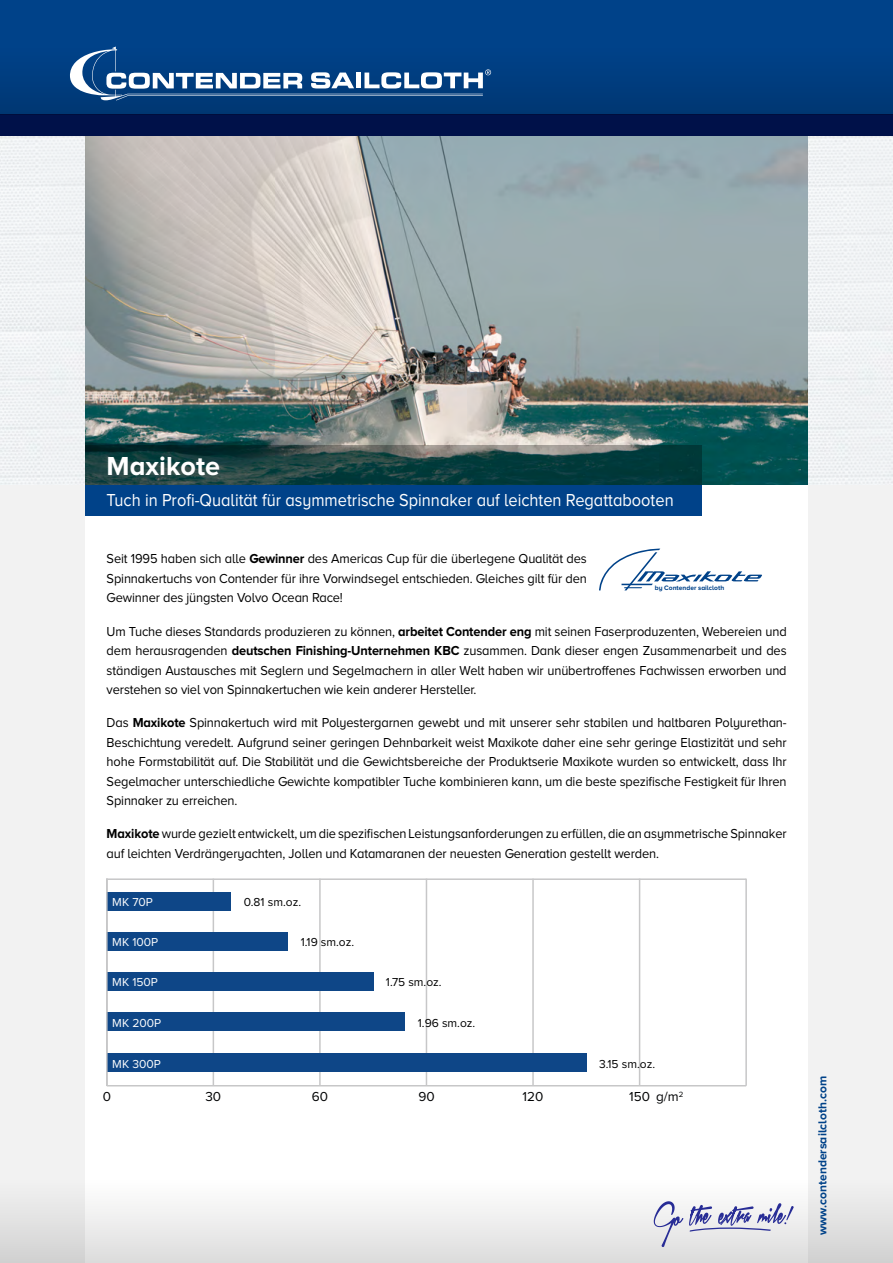
<style>
.page{position:relative;width:893px;height:1263px;background:#fff}
.page>*{position:absolute;margin:0;border:0;box-sizing:border-box;transform-origin:0 0}
.t1{font:700 27px "Proxima Nova A";color:#fff}
.t2{font:18px "Proxima Nova A";color:#fff;scale:.91 1}
.body_9{font:13.5px/19.5px "Proxima Nova A";letter-spacing:-.01em;color:#000;text-align:justify;scale:.95 1}
.t3{font:13.5px "Proxima Nova A";color:#010203}
.t4{font:12px "Proxima Nova A";color:#000}
.t5{font:12px "Proxima Nova A";color:#fff}
.t6{font:700 12px "Proxima Nova A";color:#004289}
.t7{font:700 6.75px "Proxima Nova A";color:#004289}
.s1{font-weight:700}
</style>
<div class="page">
<img style="left:0;top:136px;width:893px;height:349px">
<div style="left:808px;top:485px;width:85px;height:778px;background:#f2f2f2"></div>
<div style="left:0;top:485px;width:85px;height:778px;background:#f2f2f2"></div>
<div style="left:0;top:1178px;width:893px;height:85px;background:linear-gradient(to bottom,#fdfdfd,#dadada)"></div>
<div style="left:0;top:0;width:893px;height:136px;background:#004289"></div>
<div style="left:0;top:47px;width:893px;height:68px;background:#003b7c"></div>
<div style="left:0;top:115px;width:893px;height:21px;background:#001149"></div>
<svg style="left:70px;top:47px;width:421px;height:53px"></svg>
<div style="left:85px;top:485px;width:617px;height:31px;background:#004289"></div>
<svg style="left:85px;top:445px;width:617px;height:40px;background:#1e4645"></svg>
<svg style="left:654px;top:1201px;width:29px;height:46px"></svg>
<svg style="left:689px;top:1203px;width:105px;height:29px"></svg>
<hr style="left:107px;top:1085px;width:639px;height:1px;background:#c7c7c8">
<hr style="left:107px;top:878px;width:639px;height:2px;background:#c7c7c8">
<hr style="left:213px;top:879px;width:1px;height:207px;background:#c7c7c8">
<hr style="left:319px;top:879px;width:2px;height:207px;background:#c7c7c8">
<hr style="left:426px;top:879px;width:1px;height:207px;background:#c7c7c8">
<hr style="left:532px;top:879px;width:2px;height:207px;background:#c7c7c8">
<hr style="left:639px;top:879px;width:1px;height:207px;background:#c7c7c8">
<hr style="left:745px;top:879px;width:2px;height:207px;background:#c7c7c8">
<div style="left:107px;top:892px;width:124px;height:19px;background:#0e4687"></div>
<div style="left:107px;top:932px;width:181px;height:18px;background:#0e4687"></div>
<div style="left:107px;top:972px;width:266px;height:19px;background:#0e4687"></div>
<div style="left:107px;top:1012px;width:298px;height:19px;background:#0e4687"></div>
<div style="left:107px;top:1053px;width:479px;height:19px;background:#0e4687"></div>
<hr style="left:106px;top:879px;width:2px;height:207px;background:#c7c7c8">
<svg style="left:599px;top:549px;width:163px;height:41px"></svg>
<h1 class="t1" style="left:107px;top:450px;width:115px">Maxikote</h1>
<h2 class="t2" style="left:107px;top:490px;width:625px">Tuch in Profi-Qualität für asymmetrische Spinnaker auf leichten Regattabooten</h2>
<p class="body_9" style="left:107px;top:549px;width:507px">Seit 1995 haben sich alle <span class="s1">Gewinner</span> des Americas Cup für die überlegene Qualität des Spinnakertuchs von Contender für ihre Vorwindsegel entschieden. Gleiches gilt für den Gewinner des jüngsten Volvo Ocean Race!</p>
<p class="body_9" style="left:107px;top:621px;width:717px">Um Tuche dieses Standards produzieren zu können, <span class="s1">arbeitet Contender eng</span> mit seinen Faserproduzenten, Webereien und dem herausragenden <span class="s1">deutschen Finishing-Unternehmen KBC</span> zusammen. Dank dieser engen Zusammenarbeit und des ständigen Austausches mit Seglern und Segelmachern in aller Welt haben wir unübertroffenes Fachwissen erworben und verstehen so viel von Spinnakertuchen wie kein anderer Hersteller.</p>
<p class="body_9" style="left:107px;top:713px;width:717px">Das <span class="s1">Maxikote</span> Spinnakertuch wird mit Polyestergarnen gewebt und mit unserer sehr stabilen und haltbaren Polyurethan-Beschichtung veredelt. Aufgrund seiner geringen Dehnbarkeit weist Maxikote daher eine sehr geringe Elastizität und sehr hohe Formstabilität auf. Die Stabilität und die Gewichtsbereiche der Produktserie Maxikote wurden so entwickelt, dass Ihr Segelmacher unterschiedliche Gewichte kompatibler Tuche kombinieren kann, um die beste spezifische Festigkeit für Ihren Spinnaker zu erreichen.</p>
<p class="body_9" style="left:107px;top:824px;width:717px"><span class="s1">Maxikote</span> wurde gezielt entwickelt, um die spezifischen Leistungsanforderungen zu erfüllen, die an asymmetrische Spinnaker auf leichten Verdrängeryachten, Jollen und Katamaranen der neuesten Generation gestellt werden.</p>
<p class="t7" style="left:655px;top:584px;width:71px">by Contender sailcloth</p>
<p class="t5" style="left:112px;top:896px;width:42px">MK 70P</p>
<p class="t5" style="left:112px;top:935px;width:47px">MK 100P</p>
<p class="t5" style="left:112px;top:975px;width:47px">MK 150P</p>
<p class="t5" style="left:112px;top:1016px;width:50px">MK 200P</p>
<p class="t5" style="left:112px;top:1057px;width:50px">MK 300P</p>
<p class="t4" style="left:244px;top:896px;width:59px">0.81 sm.oz.</p>
<p class="t4" style="left:301px;top:935px;width:55px">1.19 sm.oz.</p>
<p class="t4" style="left:386px;top:975px;width:57px">1.75 sm.oz.</p>
<p class="t4" style="left:418px;top:1016px;width:59px">1.96 sm.oz.</p>
<p class="t4" style="left:599px;top:1057px;width:58px">3.15 sm.oz.</p>
<p class="t3" style="left:103px;top:1089px;width:10px">0</p>
<p class="t3" style="left:205px;top:1089px;width:17px">30</p>
<p class="t3" style="left:312px;top:1089px;width:18px">60</p>
<p class="t3" style="left:418px;top:1089px;width:18px">90</p>
<p class="t3" style="left:523px;top:1089px;width:22px">120</p>
<p class="t3" style="left:629px;top:1089px;width:56px">150 g/m<sup>2</sup></p>
<p class="t6" style="left:816px;top:1235px;width:160px;rotate:-90deg">www.contendersailcloth.com</p>
</div>
